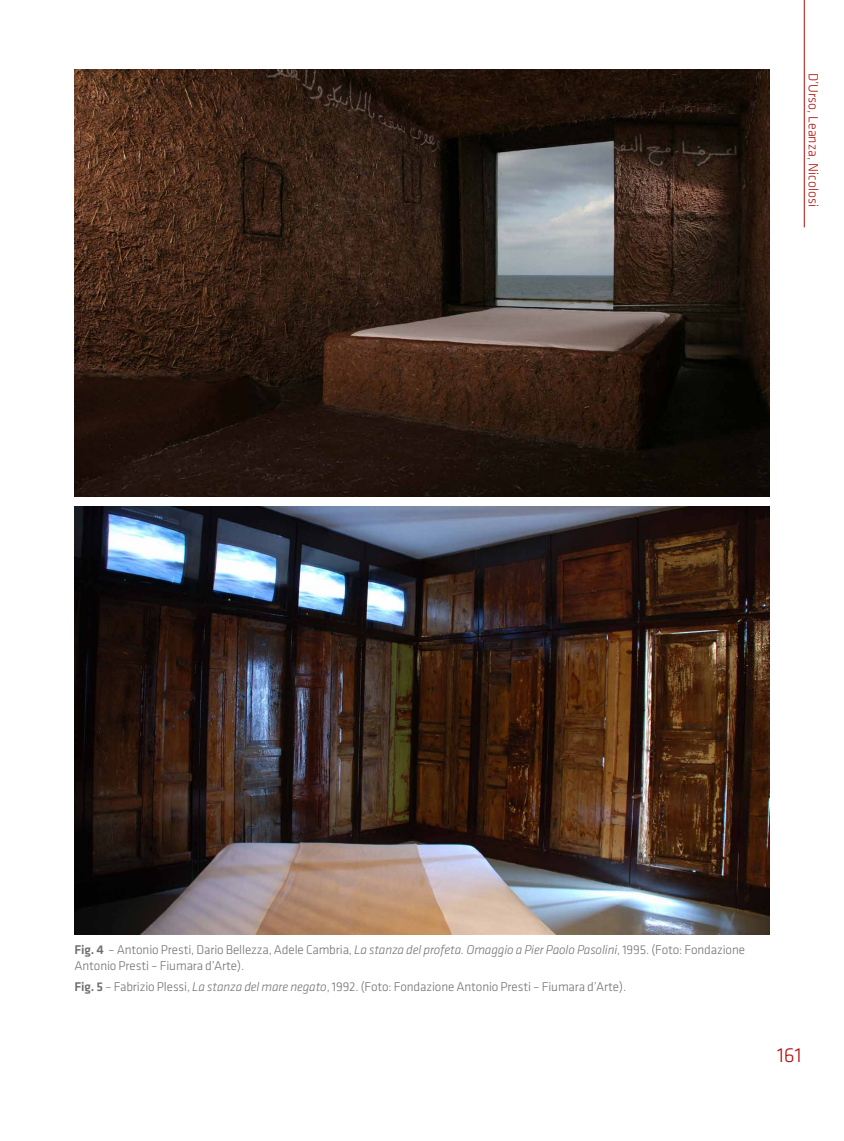
<style>
.page{position:relative;width:844px;height:1141px;background:#fff}
.page>*{position:absolute;margin:0;border:0;box-sizing:border-box;transform-origin:0 0}
.t1{font:300 21px "Klavika";color:#ae0f0a}
.t2{font:300 14px "Klavika";color:#ae0f0a}
.t3{font:300 13.12px/15.8px "Klavika";letter-spacing:-.01em;color:#706f6f}
.s1{font-weight:500}
.s2{font-style:italic}
</style>
<div class="page">
<hr style="left:803px;top:0;width:1px;height:227px;background:#ae0f0a">
<img style="left:74px;top:69px;width:695px;height:427px">
<img style="left:74px;top:506px;width:695px;height:429px">
<p class="t2" style="left:820px;top:73px;width:136px;rotate:90deg">D’Urso, Leanza, Nicolosi</p>
<p class="t3" style="left:74px;top:942px;width:672px"><span class="s1">Fig. 4</span> – Antonio Presti, Dario Bellezza, Adele Cambria, <span class="s2">La stanza del profeta. Omaggio a Pier Paolo Pasolini</span>, 1995. (Foto: Fondazione<br>Antonio Presti – Fiumara d’Arte).</p>
<p class="t3" style="left:74px;top:979px;width:553px"><span class="s1">Fig. 5</span> – Fabrizio Plessi, <span class="s2">La stanza del mare negato</span>, 1992. (Foto: Fondazione Antonio Presti – Fiumara d’Arte).</p>
<h1 class="t1" style="left:777px;top:1044px;width:26px">161</h1>
</div>
